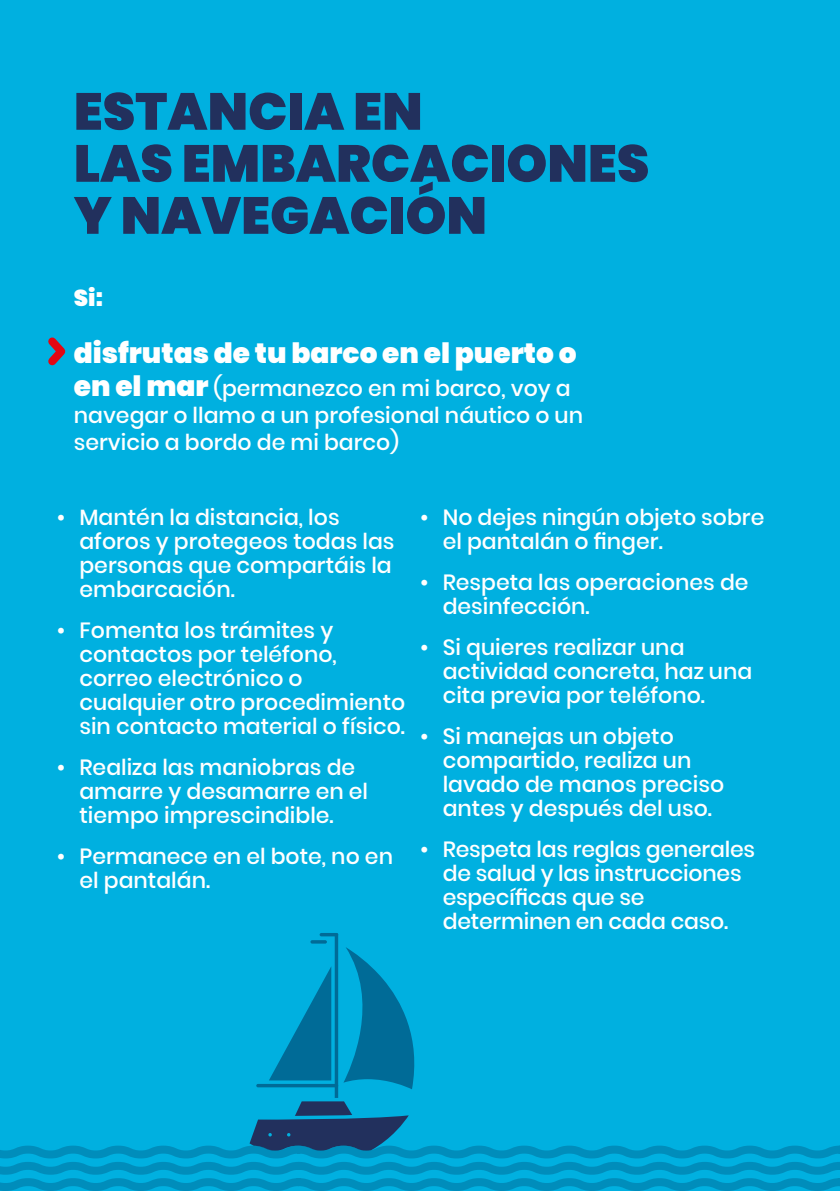
<style>
.page{position:relative;width:840px;height:1191px;background:#fff}
.page>*{position:absolute;margin:0;border:0;box-sizing:border-box;transform-origin:0 0}
.t1{font:900 52px/52px "Poppins";color:#22305d}
.t2{font:900 28px "Poppins";color:#fff}
.t3{font:900 23px "Poppins";color:#fff}
.t4{font:500 22px/24px "Poppins";color:#fff}
.s1{font-weight:900;font-size:28px}
</style>
<div class="page">
<div style="left:0;top:0;width:839px;height:1191px;background:#00b0e0"></div>
<hr style="left:319px;top:933px;width:19px;height:3px;background:#006b97;border-radius:2px">
<svg style="left:334px;top:933px;width:4px;height:168px"></svg>
<svg style="left:249px;top:940px;width:166px;height:203px"></svg>
<svg style="left:48px;top:337px;width:18px;height:29px"></svg>
<svg style="left:0;top:1143px;width:839px;height:48px"></svg>
<h1 class="t1" style="left:74px;top:86px;width:576px">ESTANCIA EN<br>LAS EMBARCACIONES<br>Y NAVEGACIÓN</h1>
<p class="t3" style="left:74px;top:285px;width:31px">Si:</p>
<p class="t2" style="left:74px;top:336px;width:504px">disfrutas de tu barco en el puerto o</p>
<p class="t4" style="left:74px;top:375px;width:510px;line-height:27px"><span class="s1">en el mar</span> (permanezco en mi barco, voy a navegar o llamo a un profesional náutico o un servicio a bordo de mi barco)</p>
<p class="t4" style="left:79px;top:505px;width:316px;text-indent:-23px">• Mantén la distancia, los aforos y protegeos todas las personas que compartáis la embarcación.</p>
<p class="t4" style="left:79px;top:618px;width:327px;text-indent:-23px">• Fomenta los trámites y contactos por teléfono, correo electrónico o cualquier otro procedimiento sin contacto material o físico.</p>
<p class="t4" style="left:79px;top:755px;width:290px;text-indent:-23px">• Realiza las maniobras de amarre y desamarre en el tiempo imprescindible.</p>
<p class="t4" style="left:79px;top:844px;width:315px;text-indent:-23px">• Permanece en el bote, no en el pantalán.</p>
<p class="t4" style="left:442px;top:505px;width:323px;text-indent:-23px">• No dejes ningún objeto sobre el pantalán o finger.</p>
<p class="t4" style="left:442px;top:570px;width:307px;text-indent:-23px">• Respeta las operaciones de desinfección.</p>
<p class="t4" style="left:442px;top:635px;width:311px;text-indent:-23px">• Si quieres realizar una actividad concreta, haz una cita previa por teléfono.</p>
<p class="t4" style="left:442px;top:724px;width:283px;text-indent:-23px">• Si manejas un objeto compartido, realiza un lavado de manos preciso antes y después del uso.</p>
<p class="t4" style="left:442px;top:837px;width:314px;text-indent:-23px">• Respeta las reglas generales de salud y las instrucciones específicas que se determinen en cada caso.</p>
</div>
